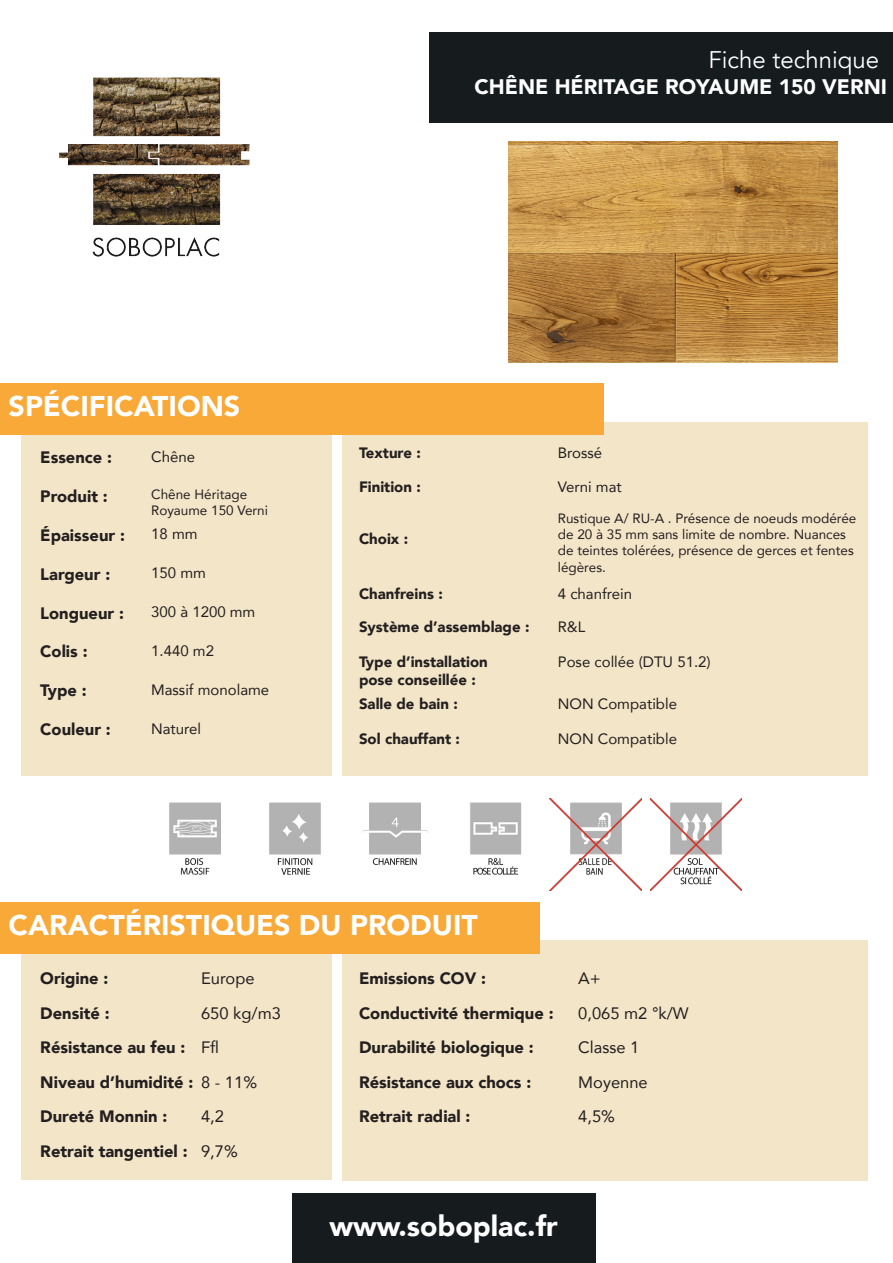
<style>
.page{position:relative;width:893px;height:1263px;background:#fff}
.page>*{position:absolute;margin:0;border:0;box-sizing:border-box;transform-origin:0 0}
.t1{font:900 36px "Avenir";color:#fff}
.t2{font:900 28.5px "Avenir";color:#fff}
.t3{font:24px "Avenir";color:#fff}
.t4{font:900 21px "Avenir";color:#fff}
.t5{font:900 16.5px "Avenir";color:#231f20}
.t6{font:16.5px "Avenir";color:#231f20}
.t7{font:15px "Avenir";color:#231f20}
.t8{font:900 15px "Avenir";color:#231f20}
.t9{font:13.5px/16.2px "Avenir";color:#231f20}
</style>
<div class="page">
<img style="left:269px;top:802px;width:52px;height:73px">
<img style="left:470px;top:802px;width:52px;height:73px">
<div style="left:342px;top:940px;width:526px;height:240px;background:#f3e5c7"></div>
<div style="left:21px;top:954px;width:311px;height:226px;background:#f3e5c7"></div>
<div style="left:342px;top:422px;width:526px;height:354px;background:#f3e5c7"></div>
<div style="left:21px;top:431px;width:311px;height:345px;background:#f3e5c7"></div>
<div style="left:430px;top:32px;width:463px;height:91px;background:#161b1e"></div>
<img style="left:508px;top:142px;width:330px;height:220px">
<img style="left:59px;top:77px;width:191px;height:180px">
<div style="left:0;top:383px;width:604px;height:52px;background:#f8a937"></div>
<div style="left:0;top:902px;width:539px;height:52px;background:#f8a937"></div>
<img style="left:362px;top:802px;width:66px;height:64px">
<img style="left:550px;top:799px;width:92px;height:91px">
<img style="left:169px;top:802px;width:52px;height:73px">
<div style="left:292px;top:1193px;width:303px;height:70px;background:#161b1e"></div>
<img style="left:650px;top:799px;width:92px;height:91px">
<p class="t3" style="left:708px;top:45px;width:172px">Fiche technique</p>
<p class="t4" style="left:474px;top:69px;width:414px">CHÊNE HÉRITAGE ROYAUME 150 VERNI</p>
<h1 class="t1" style="left:558px;top:60px;width:299px">O’TANTIK Atelier</h1>
<p class="t2" style="left:9px;top:382px;width:233px">SPÉCIFICATIONS</p>
<p class="t5" style="left:40px;top:443px;width:73px">Essence :</p>
<p class="t5" style="left:40px;top:482px;width:69px">Produit :</p>
<p class="t5" style="left:40px;top:521px;width:86px">Épaisseur :</p>
<p class="t5" style="left:40px;top:560px;width:71px">Largeur :</p>
<p class="t5" style="left:40px;top:599px;width:85px">Longueur :</p>
<p class="t5" style="left:40px;top:637px;width:49px">Colis :</p>
<p class="t5" style="left:40px;top:676px;width:48px">Type :</p>
<p class="t5" style="left:40px;top:715px;width:72px">Couleur :</p>
<p class="t7" style="left:151px;top:444px;width:45px">Chêne</p>
<p class="t9" style="left:151px;top:486px;width:98px">Chêne Héritage</p>
<p class="t9" style="left:151px;top:502px;width:118px">Royaume 150 Verni</p>
<p class="t7" style="left:151px;top:522px;width:48px">18 mm</p>
<p class="t7" style="left:151px;top:561px;width:56px">150 mm</p>
<p class="t7" style="left:151px;top:600px;width:106px">300 à 1200 mm</p>
<p class="t7" style="left:151px;top:639px;width:64px">1.440 m2</p>
<p class="t7" style="left:151px;top:677px;width:120px">Massif monolame</p>
<p class="t7" style="left:151px;top:716px;width:52px">Naturel</p>
<p class="t8" style="left:359px;top:439px;width:63px">Texture :</p>
<p class="t8" style="left:359px;top:474px;width:63px">Finition :</p>
<p class="t8" style="left:359px;top:526px;width:51px">Choix :</p>
<p class="t8" style="left:359px;top:581px;width:85px">Chanfreins :</p>
<p class="t8" style="left:359px;top:614px;width:172px">Système d’assemblage :</p>
<p class="t8" style="left:359px;top:649px;width:130px">Type d’installation</p>
<p class="t8" style="left:359px;top:667px;width:118px">pose conseillée :</p>
<p class="t8" style="left:359px;top:691px;width:100px">Salle de bain :</p>
<p class="t8" style="left:359px;top:725px;width:103px">Sol chauffant :</p>
<p class="t7" style="left:558px;top:440px;width:46px">Brossé</p>
<p class="t7" style="left:558px;top:475px;width:65px">Verni mat</p>
<p class="t9" style="left:558px;top:510px;width:300px">Rustique A/ RU-A . Présence de noeuds modérée de 20 à 35 mm sans limite de nombre. Nuances de teintes tolérées, présence de gerces et fentes légères.</p>
<p class="t7" style="left:558px;top:582px;width:76px">4 chanfrein</p>
<p class="t7" style="left:558px;top:615px;width:29px">R&amp;L</p>
<p class="t7" style="left:558px;top:650px;width:154px">Pose collée (DTU 51.2)</p>
<p class="t7" style="left:558px;top:692px;width:121px">NON Compatible</p>
<p class="t7" style="left:558px;top:726px;width:121px">NON Compatible</p>
<p class="t2" style="left:9px;top:901px;width:471px">CARACTÉRISTIQUES DU PRODUIT</p>
<p class="t5" style="left:40px;top:964px;width:70px">Origine :</p>
<p class="t5" style="left:40px;top:999px;width:71px">Densité :</p>
<p class="t5" style="left:40px;top:1033px;width:147px">Résistance au feu :</p>
<p class="t5" style="left:40px;top:1068px;width:155px">Niveau d’humidité :</p>
<p class="t5" style="left:40px;top:1102px;width:129px">Dureté Monnin :</p>
<p class="t5" style="left:40px;top:1137px;width:149px">Retrait tangentiel :</p>
<p class="t6" style="left:201px;top:965px;width:55px">Europe</p>
<p class="t6" style="left:201px;top:999px;width:81px">650 kg/m3</p>
<p class="t6" style="left:201px;top:1034px;width:20px">Ffl</p>
<p class="t6" style="left:201px;top:1069px;width:57px">8 - 11%</p>
<p class="t6" style="left:201px;top:1103px;width:24px">4,2</p>
<p class="t6" style="left:201px;top:1138px;width:38px">9,7%</p>
<p class="t5" style="left:359px;top:964px;width:129px">Emissions COV :</p>
<p class="t5" style="left:359px;top:999px;width:196px">Conductivité thermique :</p>
<p class="t5" style="left:359px;top:1033px;width:176px">Durabilité biologique :</p>
<p class="t5" style="left:359px;top:1068px;width:174px">Résistance aux chocs :</p>
<p class="t5" style="left:359px;top:1102px;width:113px">Retrait radial :</p>
<p class="t6" style="left:578px;top:965px;width:24px">A+</p>
<p class="t6" style="left:578px;top:999px;width:112px">0,065 m2 °k/W</p>
<p class="t6" style="left:578px;top:1034px;width:63px">Classe 1</p>
<p class="t6" style="left:578px;top:1069px;width:71px">Moyenne</p>
<p class="t6" style="left:578px;top:1103px;width:38px">4,5%</p>
<p class="t2" style="left:329px;top:1201px;width:230px">www.soboplac.fr</p>
</div>
